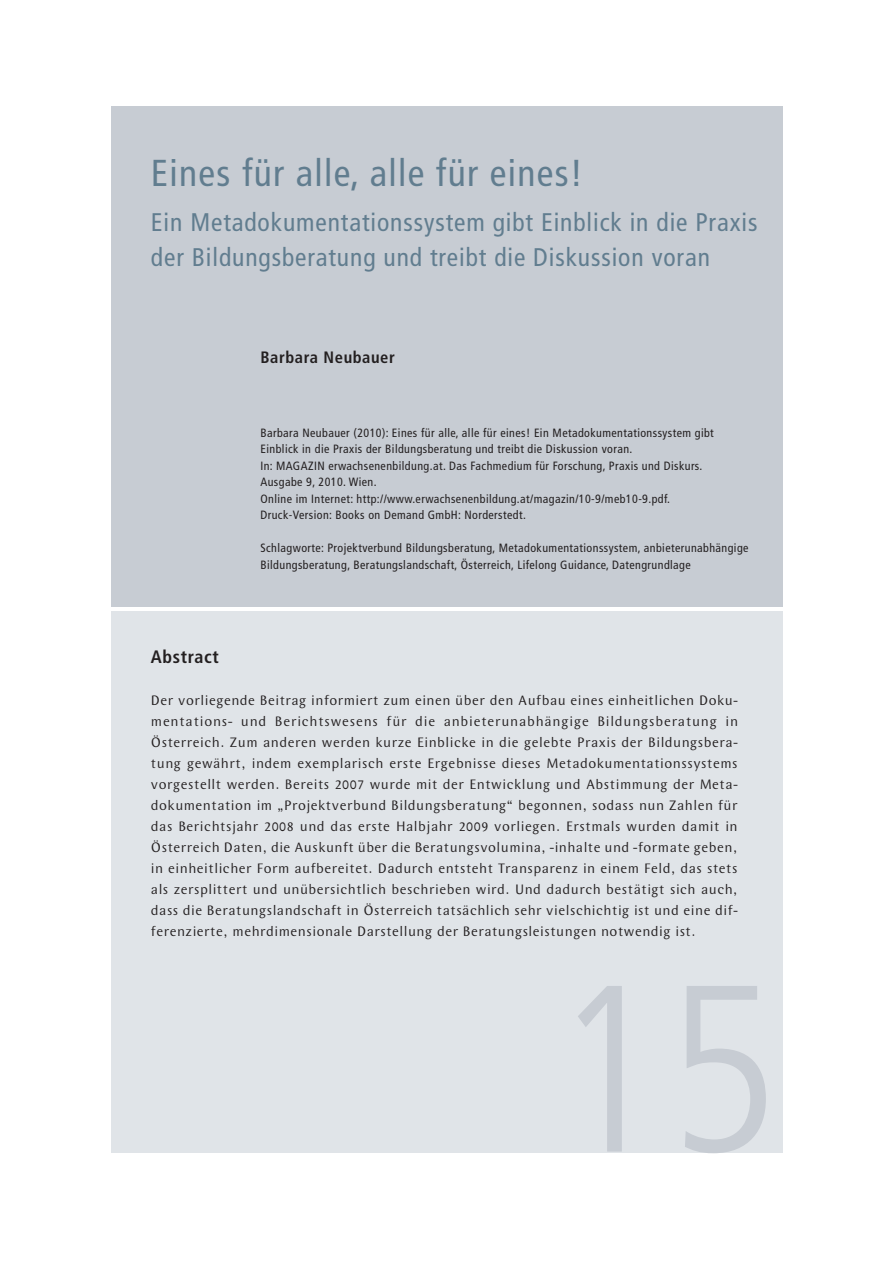
<style>
.page{position:relative;width:893px;height:1263px;background:#fff}
.page>*{position:absolute;margin:0;border:0;box-sizing:border-box;transform-origin:0 0}
.t1{font:300 condensed 237.3px "Frutiger LT Std";color:#c7ccd3}
.t2{font:condensed 37.5px "Frutiger LT Std";letter-spacing:.035em;color:#617d8f}
.t3{font:condensed 25.5px/34.5px "Frutiger LT Std";letter-spacing:.035em;color:#617d8f}
.t4{font:700 condensed 18px "Frutiger LT Std";letter-spacing:.035em;color:#231f20}
.t5{font:700 condensed 16.5px "Frutiger LT Std";letter-spacing:.035em;color:#231f20}
.t6{font:14.25px/21px "Wunderlich";letter-spacing:.035em;color:#231f20;text-align:justify}
.t7{font:condensed 12px/16.5px "Frutiger LT Std";letter-spacing:.035em;color:#231f20}
</style>
<div class="page">
<div style="left:111px;top:611px;width:671px;height:541px;background:#e0e4e8"></div>
<div style="left:111px;top:106px;width:671px;height:500px;background:#c7ccd3"></div>
<h2 class="t2" style="left:151px;top:151px;width:434px">Eines für alle, alle für eines!</h2>
<h3 class="t3" style="left:151px;top:205px;width:608px">Ein Metadokumentationssystem gibt Einblick in die Praxis der Bildungsberatung und treibt die Diskussion voran</h3>
<p class="t5" style="left:260px;top:347px;width:136px">Barbara Neubauer</p>
<p class="t7" style="left:260px;top:424px;width:455px">Barbara Neubauer (2010): Eines für alle, alle für eines! Ein Metadokumentationssystem gibt Einblick in die Praxis der Bildungsberatung und treibt die Diskussion voran.<br>In: MAGAZIN erwachsenenbildung.at. Das Fachmedium für Forschung, Praxis und Diskurs.<br>Ausgabe 9, 2010. Wien.<br>Online im Internet: http://www.erwachsenenbildung.at/magazin/10-9/meb10-9.pdf.<br>Druck-Version: Books on Demand GmbH: Norderstedt.</p>
<p class="t7" style="left:260px;top:540px;width:490px">Schlagworte: Projektverbund Bildungsberatung, Metadokumentationssystem, anbieterunabhängige<br>Bildungsberatung, Beratungslandschaft, Österreich, Lifelong Guidance, Datengrundlage</p>
<p class="t4" style="left:151px;top:646px;width:69px">Abstract</p>
<p class="t6" style="left:151px;top:689px;width:589px">Der vorliegende Beitrag informiert zum einen über den Aufbau eines einheitlichen Doku&shy;mentations- und Berichtswesens für die anbieterunabhängige Bildungsberatung in Österreich. Zum anderen werden kurze Einblicke in die gelebte Praxis der Bildungsbera&shy;tung gewährt, indem exemplarisch erste Ergebnisse dieses Metadokumentationssystems vorgestellt werden. Bereits 2007 wurde mit der Entwicklung und Abstimmung der Meta&shy;dokumentation im „Projektverbund Bildungsberatung“ begonnen, sodass nun Zahlen für das Berichtsjahr 2008 und das erste Halbjahr 2009 vorliegen. Erstmals wurden damit in Österreich Daten, die Auskunft über die Beratungsvolumina, -inhalte und -formate geben, in einheitlicher Form aufbereitet. Dadurch entsteht Transparenz in einem Feld, das stets als zersplittert und unübersichtlich beschrieben wird. Und dadurch bestätigt sich auch, dass die Beratungslandschaft in Österreich tatsächlich sehr vielschichtig ist und eine dif&shy;ferenzierte, mehrdimensionale Darstellung der Beratungsleistungen notwendig ist.</p>
<h1 class="t1" style="left:549px;top:935px;width:230px">15</h1>
</div>
